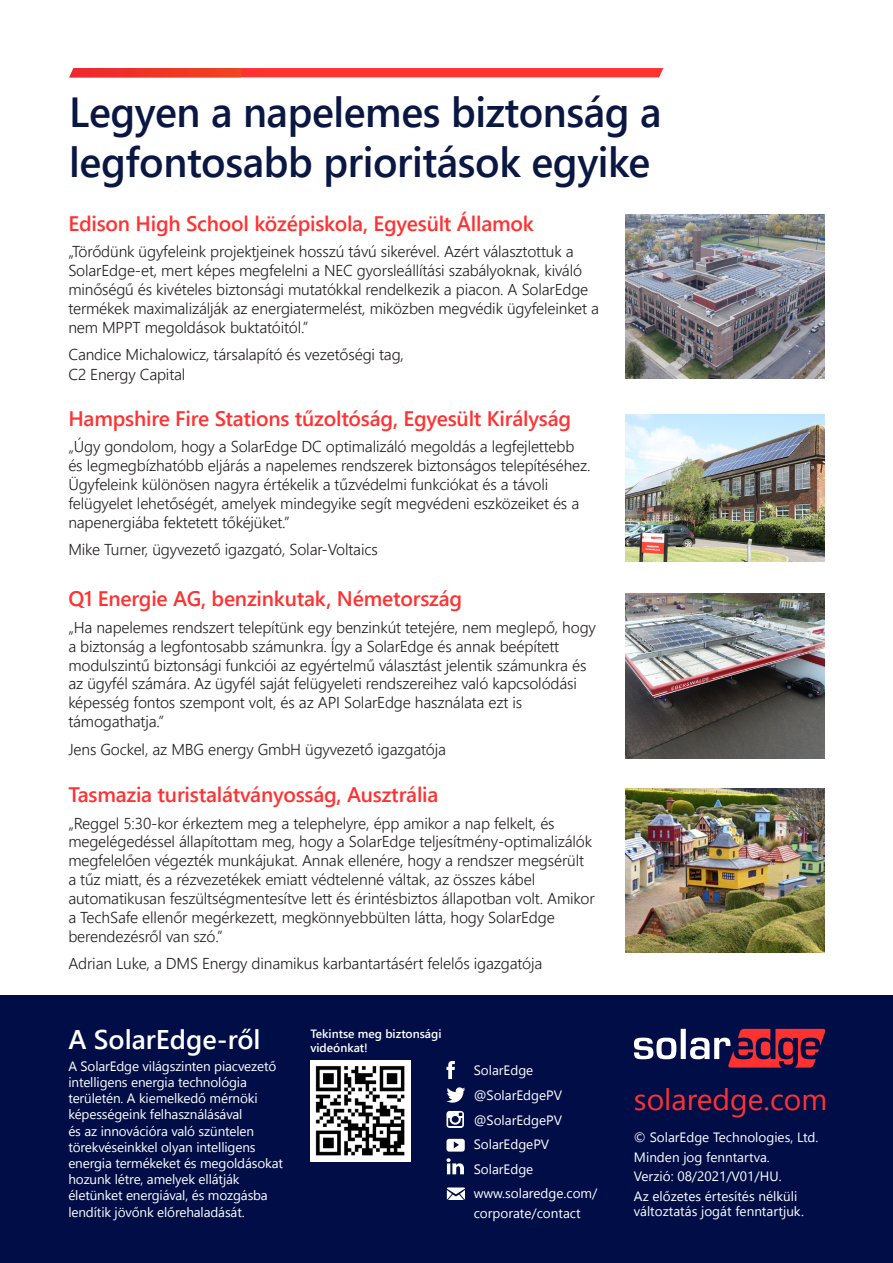
<style>
.page{position:relative;width:893px;height:1263px;background:#fff}
.page>*{position:absolute;margin:0;border:0;box-sizing:border-box;transform-origin:0 0}
.Main_Title_N{font:600 42px/50.4px "Segoe UI";letter-spacing:-.01em;color:#0a1742}
.t1{font:30px "Segoe UI";color:#ff3232}
.t2{font:600 27px "Segoe UI";color:#fff}
.Main_subtitle_n{font:600 21px "Segoe UI";letter-spacing:-.01em;color:#ff3232}
.t3{font:300 15.75px/18.9px "Segoe UI";letter-spacing:-.01em;color:#231f20}
.Body{font:13.5px/16.2px "Segoe UI";letter-spacing:-.01em;color:#fff}
.t4{font:600 12px/14.4px "Segoe UI";color:#fff}
</style>
<div class="page">
<div style="left:0;top:995px;width:893px;height:268px;background:#000d46"></div>
<svg style="left:634px;top:1029px;width:192px;height:38px"></svg>
<svg style="left:446px;top:1111px;width:18px;height:17px"></svg>
<svg style="left:446px;top:1158px;width:18px;height:16px"></svg>
<svg style="left:446px;top:1061px;width:9px;height:18px"></svg>
<svg style="left:446px;top:1087px;width:19px;height:16px"></svg>
<svg style="left:446px;top:1139px;width:19px;height:12px"></svg>
<svg style="left:447px;top:1187px;width:18px;height:13px"></svg>
<img style="left:625px;top:414px;width:200px;height:147px">
<img style="left:625px;top:594px;width:200px;height:164px">
<img style="left:625px;top:788px;width:200px;height:164px">
<img style="left:310px;top:1061px;width:101px;height:100px">
<img style="left:625px;top:214px;width:200px;height:165px">
<svg style="left:69px;top:68px;width:594px;height:9px;background:#fa3430"></svg>
<p class="Main_Title_N" style="left:69px;top:86px;width:594px">Legyen a napelemes biztonság a legfontosabb prioritások egyike</p>
<p class="Main_subtitle_n" style="left:68px;top:206px;width:467px">Edison High School középiskola, Egyesült Államok</p>
<p class="t3" style="left:68px;top:242px;width:532px">„Törődünk ügyfeleink projektjeinek hosszú távú sikerével. Azért választottuk a SolarEdge-et, mert képes megfelelni a NEC gyorsleállítási szabályoknak, kiváló minőségű és kivételes biztonsági mutatókkal rendelkezik a piacon. A SolarEdge termékek maximalizálják az energiatermelést, miközben megvédik ügyfeleinket a nem MPPT megoldások buktatóitól.”</p>
<p class="t3" style="left:68px;top:345px;width:337px">Candice Michalowicz, társalapító és vezetőségi tag,</p>
<p class="t3" style="left:68px;top:364px;width:119px">C2 Energy Capital</p>
<p class="Main_subtitle_n" style="left:68px;top:401px;width:504px">Hampshire Fire Stations tűzoltóság, Egyesült Királyság</p>
<p class="t3" style="left:68px;top:437px;width:524px">„Úgy gondolom, hogy a SolarEdge DC optimalizáló megoldás a legfejlettebb és legmegbízhatóbb eljárás a napelemes rendszerek biztonságos telepítéséhez.<br>Ügyfeleink különösen nagyra értékelik a tűzvédelmi funkciókat és a távoli felügyelet lehetőségét, amelyek mindegyike segít megvédeni eszközeiket és a napenergiába fektetett tőkéjüket.”</p>
<p class="t3" style="left:68px;top:540px;width:311px">Mike Turner, ügyvezető igazgató, Solar-Voltaics</p>
<p class="Main_subtitle_n" style="left:68px;top:582px;width:395px">Q1 Energie AG, benzinkutak, Németország</p>
<p class="t3" style="left:68px;top:617px;width:529px">„Ha napelemes rendszert telepítünk egy benzinkút tetejére, nem meglepő, hogy a biztonság a legfontosabb számunkra. Így a SolarEdge és annak beépített modulszintű biztonsági funkciói az egyértelmű választást jelentik számunkra és az ügyfél számára. Az ügyfél saját felügyeleti rendszereihez való kapcsolódási képesség fontos szempont volt, és az API SolarEdge használata ezt is támogathatja.”</p>
<p class="t3" style="left:68px;top:739px;width:379px">Jens Gockel, az MBG energy GmbH ügyvezető igazgatója</p>
<p class="Main_subtitle_n" style="left:68px;top:777px;width:372px">Tasmazia turistalátványosság, Ausztrália</p>
<p class="t3" style="left:68px;top:813px;width:528px">„Reggel 5:30-kor érkeztem meg a telephelyre, épp amikor a nap felkelt, és megelégedéssel állapítottam meg, hogy a SolarEdge teljesítmény-optimalizálók megfelelően végezték munkájukat. Annak ellenére, hogy a rendszer megsérült a tűz miatt, és a rézvezetékek emiatt védtelenné váltak, az összes kábel automatikusan feszültségmentesítve lett és érintésbiztos állapotban volt. Amikor a TechSafe ellenőr megérkezett, megkönnyebbülten látta, hogy SolarEdge berendezésről van szó.”</p>
<p class="t3" style="left:68px;top:954px;width:475px">Adrian Luke, a DMS Energy dinamikus karbantartásért felelős igazgatója</p>
<p class="t2" style="left:68px;top:1017px;width:194px">A SolarEdge-ről</p>
<p class="t4" style="left:310px;top:1026px;width:133px">Tekintse meg biztonsági videónkat!</p>
<p class="Body" style="left:68px;top:1058px;width:216px">A SolarEdge világszinten piacvezető intelligens energia technológia területén. A kiemelkedő mérnöki képességeink felhasználásával<br>és az innovációra való szüntelen törekvéseinkkel olyan intelligens energia termékeket és megoldásokat hozunk létre, amelyek ellátják életünket energiával, és mozgásba lendítik jövőnk előrehaladását.</p>
<p class="Body" style="left:474px;top:1062px;width:61px">SolarEdge</p>
<p class="Body" style="left:474px;top:1087px;width:90px">@SolarEdgePV</p>
<p class="Body" style="left:474px;top:1111px;width:90px">@SolarEdgePV</p>
<p class="Body" style="left:474px;top:1136px;width:77px">SolarEdgePV</p>
<p class="Body" style="left:474px;top:1160px;width:61px">SolarEdge</p>
<p class="Body" style="left:474px;top:1183px;width:125px;line-height:19.5px">www.solaredge.com/ corporate/contact</p>
<p class="t1" style="left:634px;top:1075px;width:195px">solaredge.com</p>
<p class="Body" style="left:634px;top:1127px;width:186px;line-height:19.5px">© SolarEdge Technologies, Ltd.<br>Minden jog fenntartva.<br>Verzió: 08/2021/V01/HU.</p>
<p class="Body" style="left:634px;top:1189px;width:172px;line-height:15px">Az előzetes értesítés nélküli változtatás jogát fenntartjuk.</p>
</div>
